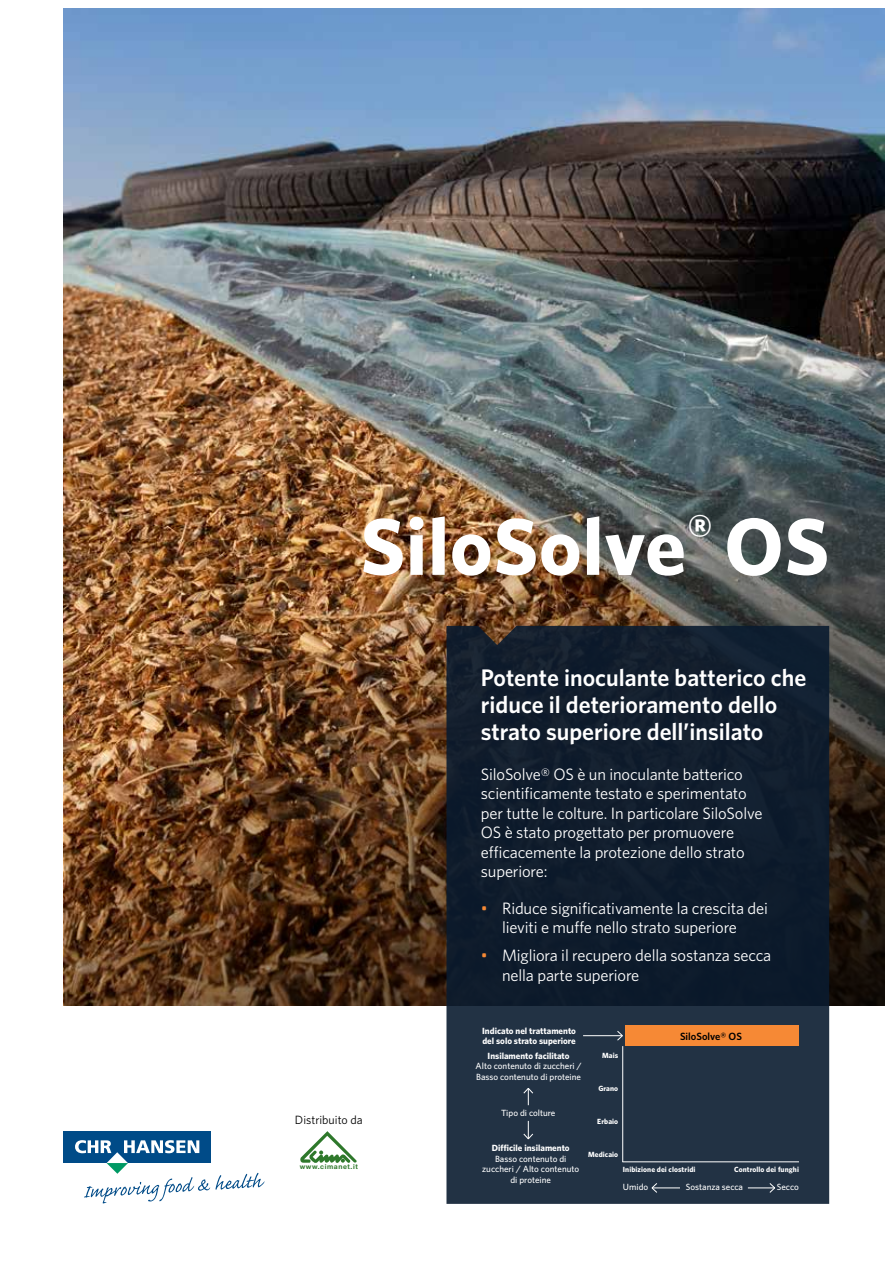
<style>
.page{position:relative;width:893px;height:1263px;background:#fff}
.page>*{position:absolute;margin:0;border:0;box-sizing:border-box;transform-origin:0 0}
.t1{font:700 81px "Whitney";letter-spacing:.01em;color:#fff}
.t2{font:600 24px/27px "Whitney";color:#fff}
.t3{font:16.5px/19.5px "Whitney";letter-spacing:-.01em;color:#fff}
.t4{font:12px "Whitney";color:#000}
.t5{font:600 10.5px "Whitney";color:#000}
.t6{font:500 9px/10.5px "Whitney";color:#fff}
.t7{font:700 9px/10.5px "Whitney";color:#fff}
.t8{font:700 7.5px "Whitney";letter-spacing:.01em;color:#fff}
.t9{font:700 6.9px "Helvetica Neue";letter-spacing:.085em;color:#2e782b}
.s1{color:#f68935}
</style>
<div class="page">
<img style="left:64px;top:9px;width:820px;height:318px">
<img style="left:64px;top:327px;width:820px;height:679px">
<svg style="left:446px;top:626px;width:383px;height:578px;background:#162434"></svg>
<hr style="left:622px;top:1046px;width:1px;height:116px;background:#fff">
<svg style="left:523px;top:1121px;width:10px;height:18px"></svg>
<svg style="left:523px;top:1088px;width:10px;height:17px"></svg>
<svg style="left:651px;top:1183px;width:29px;height:10px"></svg>
<svg style="left:748px;top:1183px;width:27px;height:10px"></svg>
<hr style="left:583px;top:1035px;width:39px;height:1px;background:#fff">
<svg style="left:617px;top:1030px;width:6px;height:11px"></svg>
<div style="left:625px;top:1025px;width:174px;height:21px;background:#f68935"></div>
<hr style="left:622px;top:1161px;width:177px;height:1px;background:#fff">
<svg style="left:300px;top:1131px;width:57px;height:32px"></svg>
<div style="left:64px;top:1131px;width:147px;height:32px;background:#004b88"></div>
<svg style="left:75px;top:1140px;width:190px;height:63px"></svg>
<h1 class="t1" style="left:360px;top:492px;width:470px">SiloSolve<sup>®</sup> OS</h1>
<h2 class="t2" style="left:481px;top:663px;width:327px">Potente inoculante batterico che riduce il deterioramento dello strato superiore dell’insilato</h2>
<p class="t3" style="left:481px;top:764px;width:283px">SiloSolve® OS è un inoculante batterico scientificamente testato e sperimentato per tutte le colture. In particolare SiloSolve OS è stato progettato per promuovere efficacemente la protezione dello strato superiore:</p>
<p class="t3" style="left:481px;top:898px;width:289px;text-align:center"><span class="s1">•</span> Riduce significativamente la crescita dei lieviti e muffe nello strato superiore</p>
<p class="t3" style="left:502px;top:945px;width:271px;text-indent:-21px"><span class="s1">•</span> Migliora il recupero della sostanza secca nella parte superiore</p>
<p class="t4" style="left:295px;top:1112px;width:69px">Distribuito da</p>
<p class="t9" style="left:300px;top:1162px;width:60px">www.cimanet.it</p>
<p class="t7" style="left:482px;top:1025px;width:95px">Indicato nel trattamento del solo strato superiore</p>
<p class="t5" style="left:680px;top:1029px;width:63px">SiloSolve® OS</p>
<p class="t8" style="left:602px;top:1050px;width:18px">Mais</p>
<p class="t8" style="left:598px;top:1083px;width:21px">Grano</p>
<p class="t8" style="left:597px;top:1116px;width:22px">Erbaio</p>
<p class="t8" style="left:588px;top:1149px;width:32px">Medicaio</p>
<p class="t7" style="left:488px;top:1050px;width:84px">Insilamento facilitato</p>
<p class="t6" style="left:476px;top:1061px;width:107px">Alto contenuto di zuccheri /<br>Basso contenuto di proteine</p>
<p class="t6" style="left:501px;top:1108px;width:56px">Tipo di colture</p>
<p class="t7" style="left:492px;top:1142px;width:79px">Difficile insilamento</p>
<p class="t6" style="left:482px;top:1153px;width:98px;text-align:center">Basso contenuto di zuccheri / Alto contenuto di proteine</p>
<p class="t8" style="left:623px;top:1164px;width:74px">Inibizione dei clostridi</p>
<p class="t8" style="left:734px;top:1164px;width:66px">Controllo dei funghi</p>
<p class="t6" style="left:623px;top:1182px;width:27px">Umido</p>
<p class="t6" style="left:777px;top:1182px;width:24px">Secco</p>
<p class="t6" style="left:686px;top:1182px;width:59px">Sostanza secca</p>
</div>
